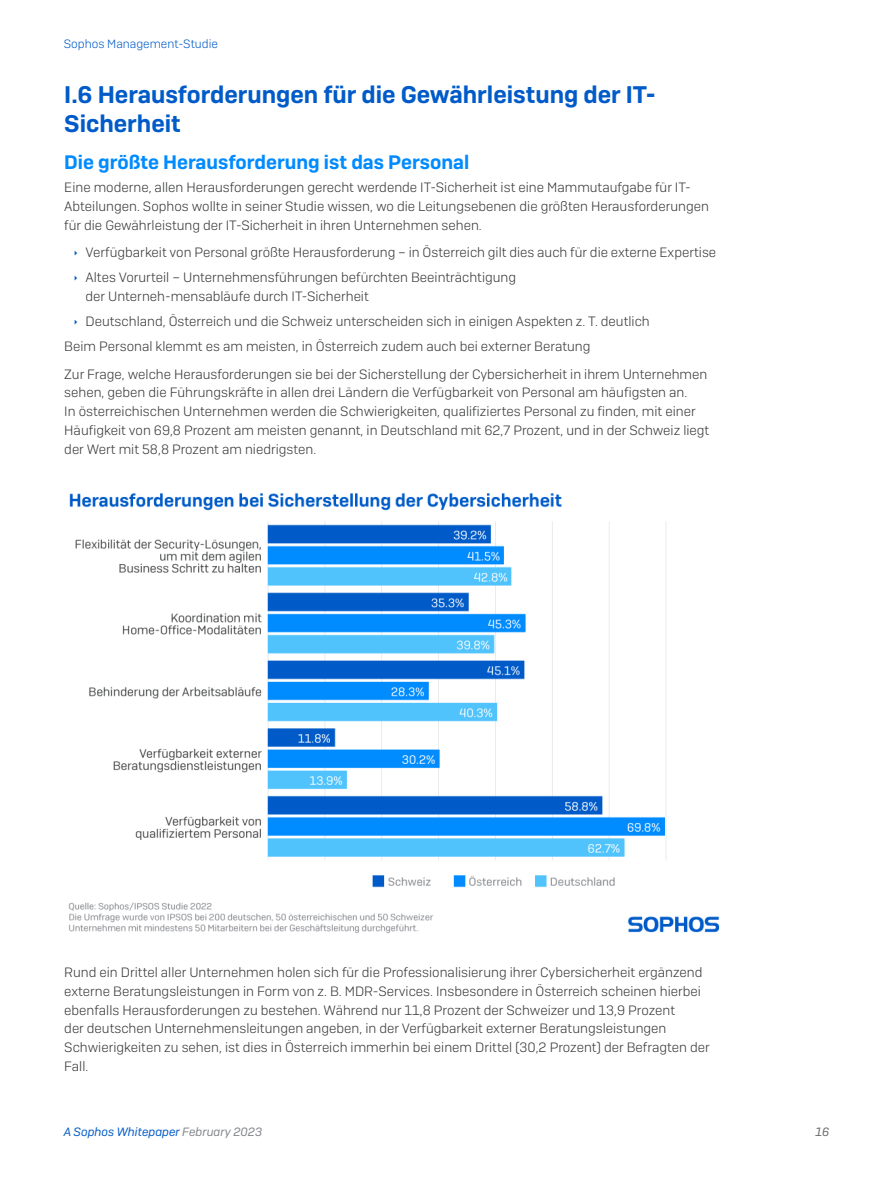
<style>
.page{position:relative;width:893px;height:1191px;background:#fff}
.page>*{position:absolute;margin:0;border:0;box-sizing:border-box;transform-origin:0 0}
.Subheading_1{font:600 24px/28.8px "Sophos Sans";color:#005bc8}
.Subheading_2{font:600 19.5px "Sophos Sans";color:#008bff}
.Body_Copy{font:300 13.5px/18.8px "Sophos Sans";color:#363738}
.t1{font:italic 12px "Sophos Sans";color:#005bc8}
.t2{font:300 12px "Sophos Sans";color:#005bc8}
.t3{font:italic 12px "Sophos Sans";color:#696a6b}
.s1{color:#83868b}
</style>
<div class="page">
<img style="left:68px;top:493px;width:652px;height:441px">
<p class="t2" style="left:64px;top:36px;width:156px">Sophos Management-Studie</p>
<p class="Subheading_1" style="left:64px;top:80px;width:593px">I.6 Herausforderungen für die Gewährleistung der IT-<br>Sicherheit</p>
<p class="Subheading_2" style="left:64px;top:151px;width:406px">Die größte Herausforderung ist das Personal</p>
<p class="Body_Copy" style="left:64px;top:178px;width:646px">Eine moderne, allen Herausforderungen gerecht werdende IT-Sicherheit ist eine Mammutaufgabe für IT-<br>Abteilungen. Sophos wollte in seiner Studie wissen, wo die Leitungsebenen die größten Herausforderungen für die Gewährleistung der IT-Sicherheit in ihren Unternehmen sehen.</p>
<p class="Body_Copy" style="left:86px;top:243px;width:632px">Verfügbarkeit von Personal größte Herausforderung – in Österreich gilt dies auch für die externe Expertise</p>
<p class="Body_Copy" style="left:86px;top:268px;width:432px">Altes Vorurteil – Unternehmensführungen befürchten Beeinträchtigung der Unterneh-mensabläufe durch IT-Sicherheit</p>
<p class="Body_Copy" style="left:86px;top:312px;width:566px">Deutschland, Österreich und die Schweiz unterscheiden sich in einigen Aspekten z. T. deutlich</p>
<p class="Body_Copy" style="left:64px;top:337px;width:528px">Beim Personal klemmt es am meisten, in Österreich zudem auch bei externer Beratung</p>
<p class="Body_Copy" style="left:64px;top:364px;width:647px">Zur Frage, welche Herausforderungen sie bei der Sicherstellung der Cybersicherheit in ihrem Unternehmen sehen, geben die Führungskräfte in allen drei Ländern die Verfügbarkeit von Personal am häufigsten an.<br>In österreichischen Unternehmen werden die Schwierigkeiten, qualifiziertes Personal zu finden, mit einer Häufigkeit von 69,8 Prozent am meisten genannt, in Deutschland mit 62,7 Prozent, und in der Schweiz liegt der Wert mit 58,8 Prozent am niedrigsten.</p>
<p class="Body_Copy" style="left:64px;top:962px;width:647px">Rund ein Drittel aller Unternehmen holen sich für die Professionalisierung ihrer Cybersicherheit ergänzend externe Beratungsleistungen in Form von z. B. MDR-Services. Insbesondere in Österreich scheinen hierbei ebenfalls Herausforderungen zu bestehen. Während nur 11,8 Prozent der Schweizer und 13,9 Prozent<br>der deutschen Unternehmensleitungen angeben, in der Verfügbarkeit externer Beratungsleistungen Schwierigkeiten zu sehen, ist dies in Österreich immerhin bei einem Drittel (30,2 Prozent) der Befragten der Fall.</p>
<p class="t1" style="left:64px;top:1124px;width:200px">A Sophos Whitepaper <span class="s1">February 2023</span></p>
<p class="t3" style="left:815px;top:1124px;width:15px">16</p>
</div>
